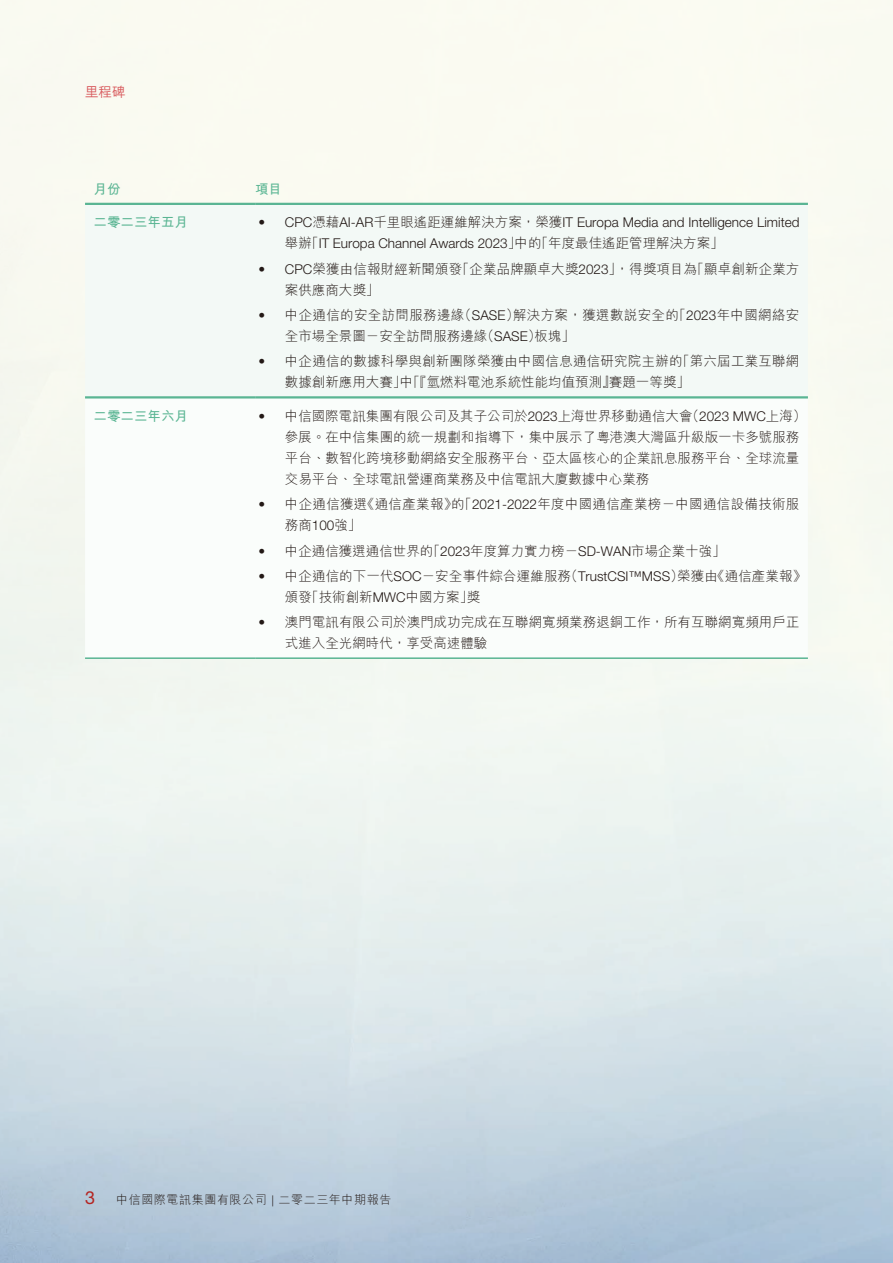
<style>
.page{position:relative;width:893px;height:1263px;background:#fff}
.page>*{position:absolute;margin:0;border:0;box-sizing:border-box;transform-origin:0 0}
.t1{font:18px "Helvetica Neue LT Std";color:#b42522}
.t2{font:300 13.5px/21px "M Hei HK";letter-spacing:.005em;color:#231916;text-align:justify}
.t3{font:300 13.5px "Helvetica Neue LT Std";color:#231916}
.t4{font:300 13.5px "M Hei HK";letter-spacing:.025em;color:#231916}
.t5{font:700 13.5px "M Hei HK";color:#5ab593}
.t6{font:500 13.5px "M Hei HK";color:#d8595c}
.t7{font:300 12px "M Hei HK";letter-spacing:.05em;color:#231916}
.s1{font-family:"M Hei HK"}
.s2{font-family:"Helvetica Neue LT Std"}
</style>
<div class="page">
<div style="left:85px;top:205px;width:723px;height:191px;background:#f3f9f6"></div>
<hr style="left:85px;top:657px;width:170px;height:2px;background:#5ab593">
<hr style="left:255px;top:657px;width:553px;height:2px;background:#5ab593">
<hr style="left:85px;top:203px;width:170px;height:2px;background:#5ab593">
<hr style="left:255px;top:203px;width:553px;height:2px;background:#5ab593">
<hr style="left:85px;top:396px;width:170px;height:2px;background:#5ab593">
<hr style="left:255px;top:396px;width:553px;height:2px;background:#5ab593">
<p class="t6" style="left:85px;top:82px;width:42px">里程碑</p>
<p class="t5" style="left:94px;top:179px;width:29px">月份</p>
<p class="t5" style="left:255px;top:179px;width:28px">項目</p>
<p class="t5" style="left:94px;top:213px;width:96px">二零二三年五月</p>
<p class="t3" style="left:258px;top:214px;width:8px">•</p>
<p class="t3" style="left:285px;top:214px;width:516px">CPC<span class="s1">憑藉</span>AI-AR<span class="s1">千里眼遙距運維解決方案，榮獲</span>IT Europa Media and Intelligence Limited</p>
<p class="t2" style="left:285px;top:232px;width:28px">舉辦</p>
<p class="t2" style="left:535px;top:232px;width:190px">「年度最佳遙距管理解決方案「</p>
<p class="t2" style="left:514px;top:232px;width:28px">中的</p>
<p class="t3" style="left:305px;top:235px;width:218px"><span class="s1">「</span>IT Europa Channel Awards 2023<span class="s1">」</span></p>
<p class="t3" style="left:258px;top:261px;width:8px">•</p>
<p class="t2" style="left:456px;top:258px;width:243px">「企業品牌顯卓大獎<span class="s2">2023</span> ，」得獎項目為</p>
<p class="t2" style="left:690px;top:258px;width:110px">「顯卓創新企業方</p>
<p class="t2" style="left:285px;top:258px;width:179px"><span class="s2">CPC</span>榮獲由信報財經新聞頒發</p>
<p class="t2" style="left:285px;top:279px;width:96px">案供應商大獎「</p>
<p class="t3" style="left:258px;top:307px;width:8px">•</p>
<p class="t2" style="left:672px;top:304px;width:128px">「<span class="s2">2023</span>年中國網絡安</p>
<p class="t3" style="left:458px;top:307px;width:63px"><span class="s1">（</span>SASE<span class="s1">）</span></p>
<p class="t4" style="left:285px;top:305px;width:181px">中企通信的安全訪問服務邊緣</p>
<p class="t4" style="left:513px;top:305px;width:167px">解決方案，獲選數說安全的</p>
<p class="t3" style="left:481px;top:328px;width:62px"><span class="s1">（</span>SASE<span class="s1">）</span></p>
<p class="t2" style="left:285px;top:325px;width:204px">全市場全景圖－安全訪問服務邊緣</p>
<p class="t2" style="left:534px;top:325px;width:42px">板塊「</p>
<p class="t3" style="left:258px;top:353px;width:8px">•</p>
<p class="t2" style="left:285px;top:350px;width:399px">中企通信的數據科學與創新團隊榮獲由中國信息通信研究院主辦的</p>
<p class="t2" style="left:676px;top:350px;width:125px">「第六屆工業互聯網</p>
<p class="t2" style="left:285px;top:371px;width:130px">數據創新應用大賽中」</p>
<p class="t2" style="left:406px;top:371px;width:211px">「『氫燃料電池系統性能均值預測』</p>
<p class="t2" style="left:609px;top:371px;width:82px">賽題一等獎「</p>
<p class="t5" style="left:94px;top:406px;width:96px">二零二三年六月</p>
<p class="t3" style="left:258px;top:408px;width:8px">•</p>
<p class="t2" style="left:285px;top:405px;width:409px">中信國際電訊集團有限公司及其子公司於<span class="s2">2023</span>上海世界移動通信大會</p>
<p class="t3" style="left:686px;top:408px;width:122px"><span class="s1">（</span>2023 MWC<span class="s1">上海(</span></p>
<p class="t3" style="left:258px;top:496px;width:8px">•</p>
<p class="t2" style="left:285px;top:426px;width:516px">參展。在中信集團的統一規劃和指導下，集中展示了粵港澳大灣區升級版一卡多號服務平台、數智化跨境移動網絡安全服務平台、亞太區核心的企業訊息服務平台、全球流量交易平台、全球電訊營運商業務及中信電訊大廈數據中心業務</p>
<p class="t4" style="left:361px;top:495px;width:440px">《通信產業報 「的》 <span class="s2">2021-2022</span>年度中國通信產業榜－中國通信設備技術服</p>
<p class="t2" style="left:285px;top:493px;width:84px">中企通信獲選</p>
<p class="t2" style="left:285px;top:514px;width:78px">務商<span class="s2">100</span>強「</p>
<p class="t3" style="left:258px;top:542px;width:8px">•</p>
<p class="t2" style="left:427px;top:539px;width:301px">「<span class="s2">2023</span>年度算力實力榜－<span class="s2">SD-WAN</span>市場企業十強「</p>
<p class="t2" style="left:285px;top:539px;width:150px">中企通信獲選通信世界的</p>
<p class="t3" style="left:258px;top:568px;width:8px">•</p>
<p class="t3" style="left:564px;top:568px;width:121px"><span class="s1">（</span>TrustCSI™MSS<span class="s1">）</span></p>
<p class="t2" style="left:285px;top:565px;width:288px">中企通信的下一代<span class="s2">SOC</span>－安全事件綜合運維服務</p>
<p class="t2" style="left:677px;top:565px;width:42px">榮獲由</p>
<p class="t2" style="left:711px;top:565px;width:97px">《通信產業報《</p>
<p class="t3" style="left:258px;top:614px;width:8px">•</p>
<p class="t2" style="left:305px;top:586px;width:176px">「技術創新<span class="s2">MWC</span>中國方案獎」</p>
<p class="t2" style="left:285px;top:584px;width:516px;line-height:25.2px">頒發<br>澳門電訊有限公司於澳門成功完成在互聯網寬頻業務退銅工作，所有互聯網寬頻用戶正</p>
<p class="t2" style="left:285px;top:632px;width:204px">式進入全光網時代，享受高速體驗</p>
<h1 class="t1" style="left:85px;top:1186px;width:12px">3</h1>
<p class="t7" style="left:116px;top:1191px;width:277px">中信國際電訊集團有限公司 | 二零二三年中期報告</p>
</div>
